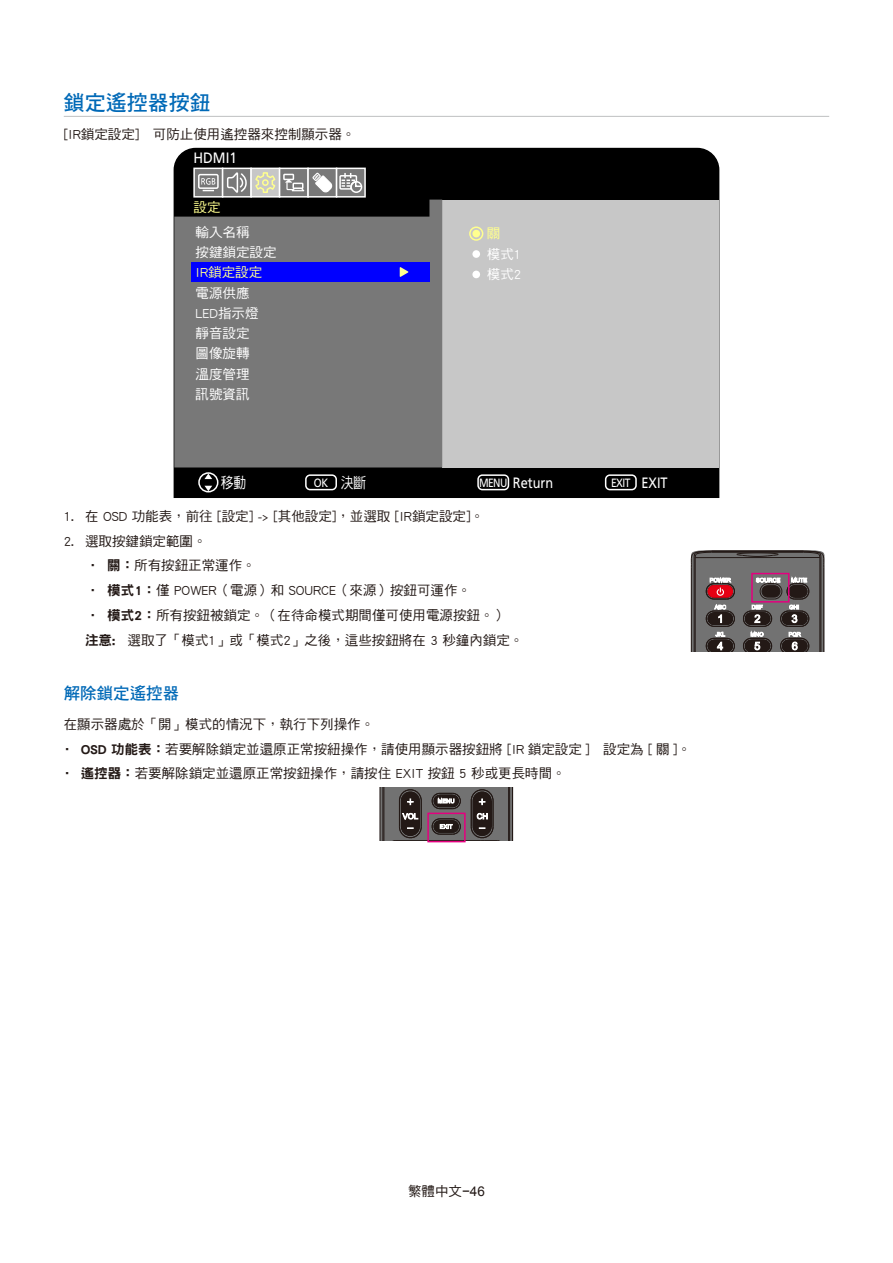
<style>
.page{position:relative;width:893px;height:1263px;background:#fff}
.page>*{position:absolute;margin:0;border:0;box-sizing:border-box;transform-origin:0 0}
.t1{font:21px "DF Hei Std W7";color:#0069b7}
.t2{font:16.5px "DF Hei Std W7";color:#0069b7}
.t3{font:15px "Frutiger";color:#fff;scale:.85 1}
.t4{font:15px "Frutiger";color:#fff;scale:.9 1}
.t5{font:15px "DF Hei Std W5";color:#fff;scale:.85 1}
.t6{font:13.5px/24.8px "DF Hei Std W5";color:#231916}
.t7{font:13.5px/20.2px "DF Hei Std W5";color:#fff}
.t8{font:13.5px "DF Hei Std W5";color:#ffff8f}
.t9{font:12px "Frutiger";letter-spacing:-.05em;color:#fff;scale:.85 1}
.s1{font-size:12px}
.s2{font-size:15px}
.s3{font-family:"DF Hei Std W9"}
.s4{font-family:"Arial"}
</style>
<div class="page">
<hr style="left:64px;top:116px;width:765px;height:1px;background:#bfc0c1">
<div style="left:174px;top:148px;width:545px;height:350px;background:#000"></div>
<div style="left:442px;top:200px;width:277px;height:267px;background:#c7c7c7"></div>
<svg style="left:174px;top:200px;width:268px;height:267px;background:#6f6f6f"></svg>
<div style="left:194px;top:168px;width:29px;height:29px;background:#787878"></div>
<div style="left:193px;top:168px;width:30px;height:30px;border:2px solid #fff"></div>
<div style="left:223px;top:168px;width:28px;height:29px;background:#787878"></div>
<div style="left:222px;top:168px;width:30px;height:30px;border:2px solid #fff"></div>
<div style="left:251px;top:168px;width:29px;height:29px;background:#c7c7c7"></div>
<div style="left:250px;top:168px;width:30px;height:30px;border:2px solid #fff"></div>
<div style="left:280px;top:168px;width:28px;height:29px;background:#787878"></div>
<div style="left:279px;top:168px;width:30px;height:30px;border:2px solid #fff"></div>
<div style="left:308px;top:168px;width:29px;height:29px;background:#787878"></div>
<div style="left:307px;top:168px;width:30px;height:30px;border:2px solid #fff"></div>
<div style="left:337px;top:168px;width:28px;height:29px;background:#787878"></div>
<div style="left:336px;top:168px;width:30px;height:30px;border:2px solid #fff"></div>
<div style="left:198px;top:174px;width:21px;height:15px;border:2px solid #fff;border-radius:2px"></div>
<svg style="left:201px;top:178px;width:14px;height:13px"></svg>
<svg style="left:227px;top:172px;width:20px;height:21px"></svg>
<div style="left:283px;top:174px;width:11px;height:6px;border:2px solid #fff"></div>
<svg style="left:255px;top:172px;width:21px;height:21px"></svg>
<svg style="left:285px;top:172px;width:78px;height:22px"></svg>
<div style="left:191px;top:262px;width:238px;height:20px;background:#00f"></div>
<svg style="left:400px;top:267px;width:8px;height:10px"></svg>
<div style="left:198px;top:472px;width:20px;height:20px;border:2px solid #fff;border-radius:50%"></div>
<svg style="left:204px;top:474px;width:8px;height:5px"></svg>
<svg style="left:204px;top:486px;width:8px;height:5px"></svg>
<div style="left:305px;top:474px;width:32px;height:16px;border:2px solid #fff;border-radius:4px"></div>
<div style="left:477px;top:474px;width:32px;height:16px;border:2px solid #fff;border-radius:4px"></div>
<div style="left:605px;top:474px;width:32px;height:16px;border:2px solid #fff;border-radius:4px"></div>
<div style="left:469px;top:226px;width:14px;height:15px;border:2px solid #ffff8f;border-radius:50%"></div>
<div style="left:472px;top:230px;width:8px;height:7px;background:#ffff8f;border-radius:50%"></div>
<div style="left:472px;top:250px;width:8px;height:8px;background:#fff;border-radius:50%"></div>
<div style="left:472px;top:271px;width:8px;height:7px;background:#fff;border-radius:50%"></div>
<svg style="left:380px;top:787px;width:133px;height:53px;background:#595554"></svg>
<div style="left:427px;top:813px;width:39px;height:29px;border:2px solid #e4007f"></div>
<svg style="left:691px;top:551px;width:133px;height:101px;background:#675f5e"></svg>
<div style="left:751px;top:573px;width:38px;height:30px;border:2px solid #e4007f"></div>
<h1 class="t1" style="left:64px;top:91px;width:149px">鎖定遙控器按鈕</h1>
<p class="t6" style="left:64px;top:122px;width:293px">[IR鎖定設定]　可防止使用遙控器來控制顯示器。</p>
<p class="t4" style="left:193px;top:149px;width:50px">HDMI1</p>
<p class="t8" style="left:193px;top:200px;width:28px">設定</p>
<p class="t7" style="left:196px;top:222px;width:82px">輸入名稱<br>按鍵鎖定設定</p>
<p class="t8" style="left:196px;top:265px;width:68px">IR鎖定設定</p>
<p class="t7" style="left:196px;top:282px;width:64px">電源供應<br>LED指示燈靜音設定圖像旋轉溫度管理訊號資訊</p>
<p class="t8" style="left:487px;top:226px;width:15px">關</p>
<p class="t7" style="left:487px;top:243px;width:36px">模式1模式2</p>
<p class="t5" style="left:221px;top:474px;width:31px">移動</p>
<p class="t5" style="left:341px;top:474px;width:31px">決斷</p>
<p class="t9" style="left:314px;top:475px;width:19px">OK</p>
<p class="t3" style="left:479px;top:474px;width:89px"><span class="s1">MENU</span> Return</p>
<p class="t9" style="left:611px;top:475px;width:68px">EXIT <span class="s2">EXIT</span></p>
<p class="t6" style="left:64px;top:503px;width:422px">1. 在 OSD 功能表，前往 [設定] -&gt; [其他設定]，並選取 [IR鎖定設定]。</p>
<p class="t6" style="left:64px;top:528px;width:144px">2. 選取按鍵鎖定範圍。</p>
<p class="t6" style="left:86px;top:553px;width:171px">• <span class="s3">關：</span>所有按鈕正常運作。</p>
<p class="t6" style="left:86px;top:578px;width:386px">• <span class="s3">模式1：</span>僅 POWER（電源）和 SOURCE（來源）按鈕可運作。</p>
<p class="t6" style="left:85px;top:602px;width:440px">• <span class="s3">模式2：</span>所有按鈕被鎖定。（在待命模式期間僅可使用電源按鈕。）<br><span class="s3">注意:</span> 選取了「模式1」或「模式2」之後，這些按鈕將在 3 秒鐘內鎖定。</p>
<p class="t2" style="left:64px;top:685px;width:117px">解除鎖定遙控器</p>
<p class="t6" style="left:64px;top:712px;width:312px">在顯示器處於「開」模式的情況下，執行下列操作。</p>
<p class="t6" style="left:60px;top:736px;width:632px">• <span class="s3">OSD 功能表：</span>若要解除鎖定並還原正常按紐操作，請使用顯示器按鈕將 [IR 鎖定設定 ]　設定為 [ 關 ]。</p>
<p class="t6" style="left:60px;top:761px;width:507px">• <span class="s3">遙控器：</span>若要解除鎖定並還原正常按鈕操作，請按住 EXIT 按鈕 5 秒或更長時間。</p>
<p class="t6" style="left:408px;top:1178px;width:78px">繁體中文<span class="s4">−46</span></p>
</div>
